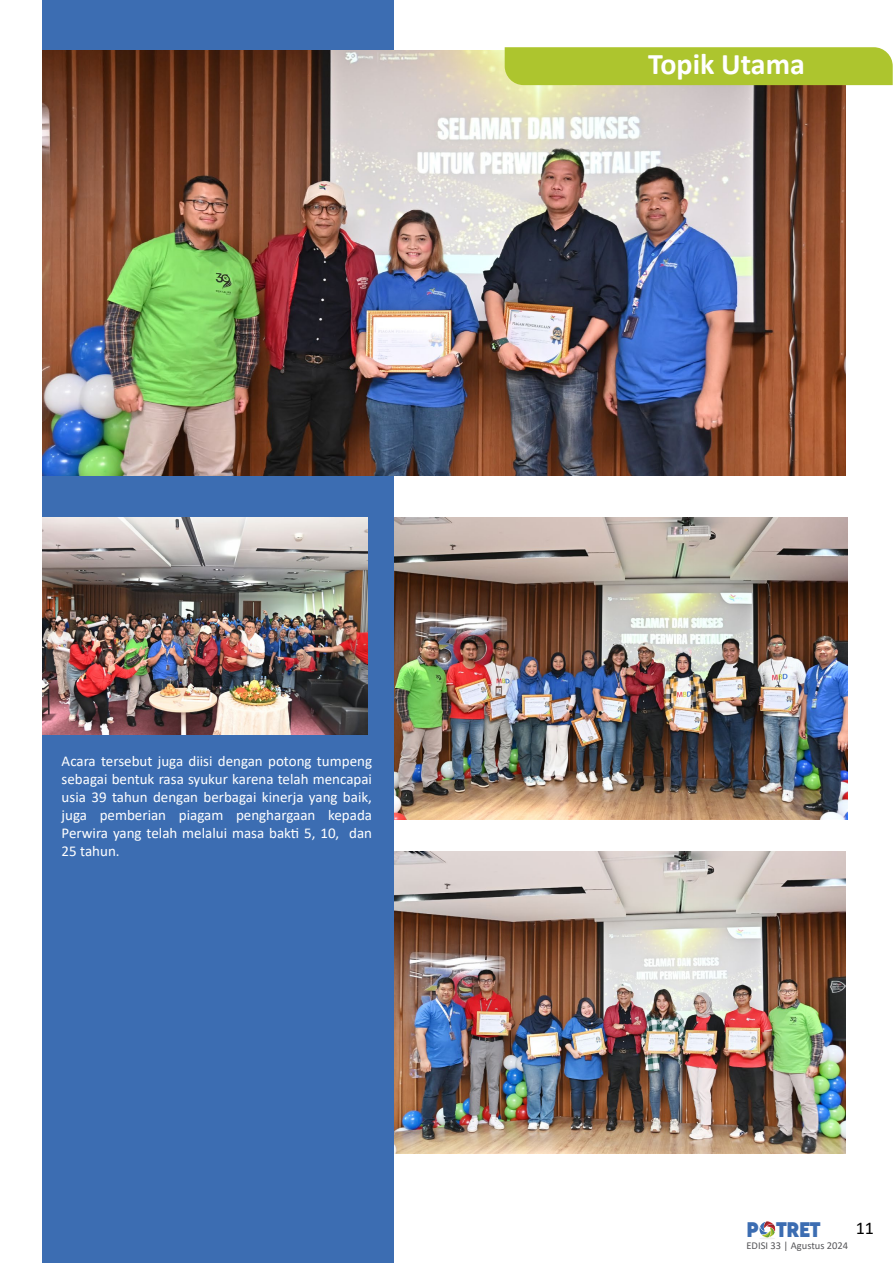
<style>
.page{position:relative;width:893px;height:1263px;background:#fff}
.page>*{position:absolute;margin:0;border:0;box-sizing:border-box;transform-origin:0 0}
.t1{font:700 30px "Calibri";color:#fff}
.t2{font:800 21px "Acre";color:#3c6db2}
.t3{font:18px "Calibri";color:#000}
.t4{font:15px/18px "Calibri";color:#fff;text-align:justify}
.t5{font:10.5px "Calibri";color:#565659}
</style>
<div class="page">
<hr style="left:759px;top:1237px;width:16px;height:3px;background:#8f8f8f;border-radius:50%">
<svg style="left:759px;top:1221px;width:16px;height:16px"></svg>
<div style="left:42px;top:0;width:352px;height:1263px;background:#3c6db2"></div>
<img style="left:42px;top:50px;width:804px;height:425px">
<img style="left:394px;top:518px;width:453px;height:302px">
<img style="left:394px;top:852px;width:452px;height:301px">
<div style="left:505px;top:47px;width:388px;height:38px;background:#adc52e"></div>
<img style="left:42px;top:518px;width:326px;height:216px">
<p class="t4" style="left:62px;top:752px;width:312px">Acara tersebut juga diisi dengan potong tumpeng sebagai bentuk rasa syukur karena telah mencapai usia 39 tahun dengan berbagai kinerja yang baik, juga pemberian piagam penghargaan kepada Perwira yang telah melalui masa bakti 5, 10, dan 25 tahun.</p>
<h1 class="t1" style="left:648px;top:43px;width:158px">Topik Utama</h1>
<h2 class="t2" style="left:746px;top:1215px;width:76px">P TRET</h2>
<p class="t5" style="left:746px;top:1238px;width:103px">EDISI 33 | Agustus 2024</p>
<p class="t3" style="left:856px;top:1215px;width:20px">11</p>
</div>
